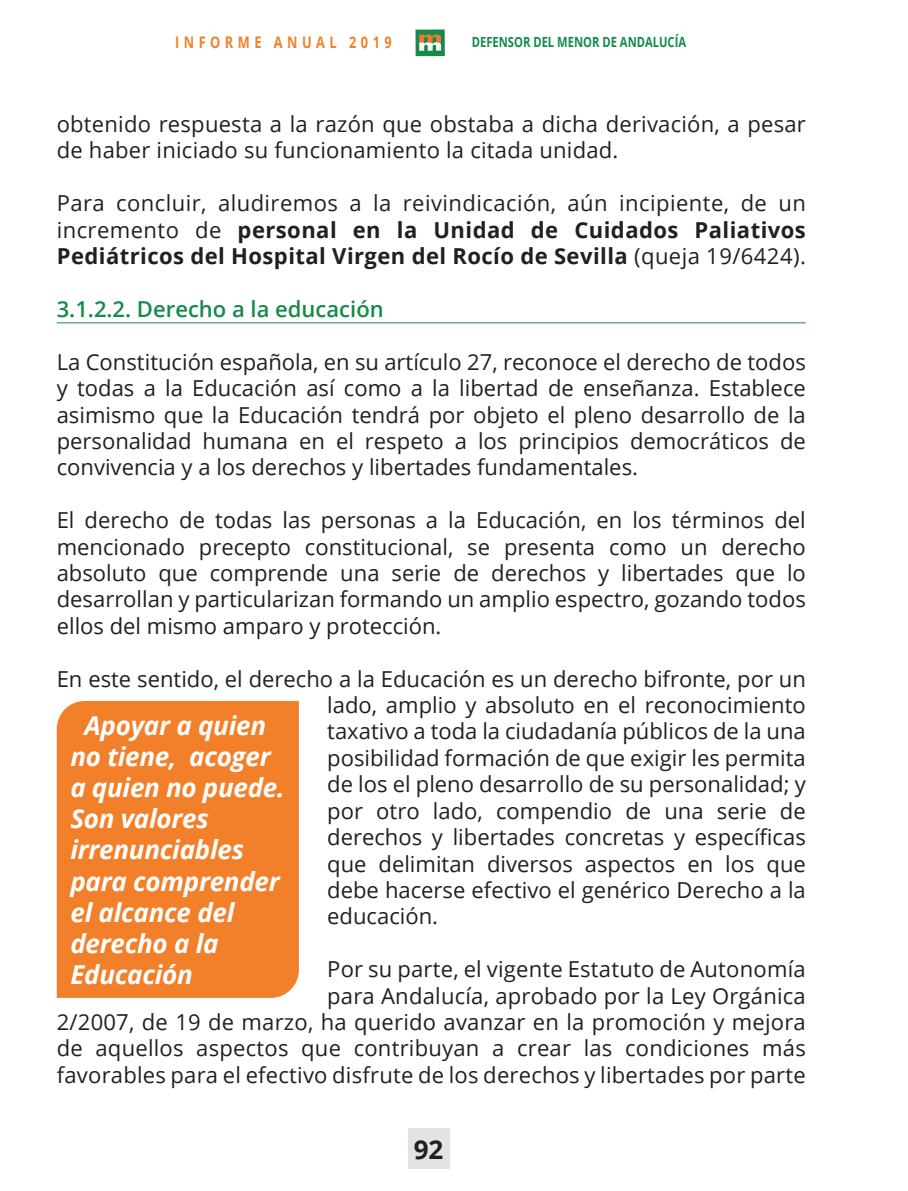
<style>
.page{position:relative;width:908px;height:1191px;background:#fff}
.page>*{position:absolute;margin:0;border:0;box-sizing:border-box;transform-origin:0 0}
.destacado{font:italic 700 26px/31.2px "Open Sans";letter-spacing:-.01em;color:#fff}
.t1{font:700 26px "Open Sans";color:#231f20}
.t2{font:22px/26.4px "Open Sans";letter-spacing:.01em;color:#231f20;text-align:justify}
.t3{font:600 22px "Open Sans";color:#148b49}
.t4{font:700 16px "Open Sans";letter-spacing:.35em;color:#f2802a;scale:.8 1}
.t5{font:700 14px "Open Sans";color:#148b49;scale:.8 1}
.s1{font-weight:700}
</style>
<div class="page">
<div style="left:408px;top:1128px;width:41px;height:41px;background:#e5e3e2"></div>
<div style="left:415px;top:29px;width:29px;height:27px;background:#148b49"></div>
<svg style="left:419px;top:35px;width:22px;height:16px"></svg>
<hr style="left:57px;top:322px;width:748px;height:1px;background:#148b49">
<div style="left:56px;top:701px;width:243px;height:297px;background:#f2802a"></div>
<p class="t4" style="left:175px;top:31px;width:272px">INFORME ANUAL 2019</p>
<p class="t5" style="left:471px;top:32px;width:269px">DEFENSOR DEL MENOR DE ANDALUCÍA</p>
<p class="t2" style="left:57px;top:110px;width:750px">obtenido respuesta a la razón que obstaba a dicha derivación, a pesar de haber iniciado su funcionamiento la citada unidad.</p>
<p class="t2" style="left:57px;top:189px;width:750px">Para concluir, aludiremos a la reivindicación, aún incipiente, de un incremento de <span class="s1">personal en la Unidad de Cuidados Paliativos Pediátricos del Hospital Virgen del Rocío de Sevilla</span> (queja 19/6424).</p>
<p class="t3" style="left:57px;top:294px;width:328px">3.1.2.2. Derecho a la educación</p>
<p class="t2" style="left:57px;top:348px;width:750px">La Constitución española, en su artículo 27, reconoce el derecho de todos y todas a la Educación así como a la libertad de enseñanza. Establece asimismo que la Educación tendrá por objeto el pleno desarrollo de la personalidad humana en el respeto a los principios democráticos de convivencia y a los derechos y libertades fundamentales.</p>
<p class="t2" style="left:57px;top:506px;width:750px">El derecho de todas las personas a la Educación, en los términos del mencionado precepto constitucional, se presenta como un derecho absoluto que comprende una serie de derechos y libertades que lo desarrollan y particularizan formando un amplio espectro, gozando todos ellos del mismo amparo y protección.</p>
<p class="t2" style="left:327px;top:665px;width:480px;text-indent:-270px">En este sentido, el derecho a la Educación es un derecho bifronte, por un lado, amplio y absoluto en el reconocimiento taxativo a toda la ciudadanía públicos de la una posibilidad formación de que exigir les permita de los el pleno desarrollo de su personalidad; y por otro lado, compendio de una serie de derechos y libertades concretas y específicas que delimitan diversos aspectos en los que debe hacerse efectivo el genérico Derecho a la educación.</p>
<p class="t2" style="left:57px;top:955px;width:750px;text-align:right">Por su parte, el vigente Estatuto de Autonomía<br>para Andalucía, aprobado por la Ley Orgánica<br>2/2007, de 19 de marzo, ha querido avanzar en la promoción y mejora de aquellos aspectos que contribuyan a crear las condiciones más favorables para el efectivo disfrute de los derechos y libertades por parte</p>
<p class="destacado" style="left:70px;top:709px;width:215px;text-indent:14px">Apoyar a quien no tiene, acoger a quien no puede.<br>Son valores irrenunciables para comprender el alcance del derecho a la<br>Educación</p>
<p class="t1" style="left:413px;top:1131px;width:31px">92</p>
</div>
